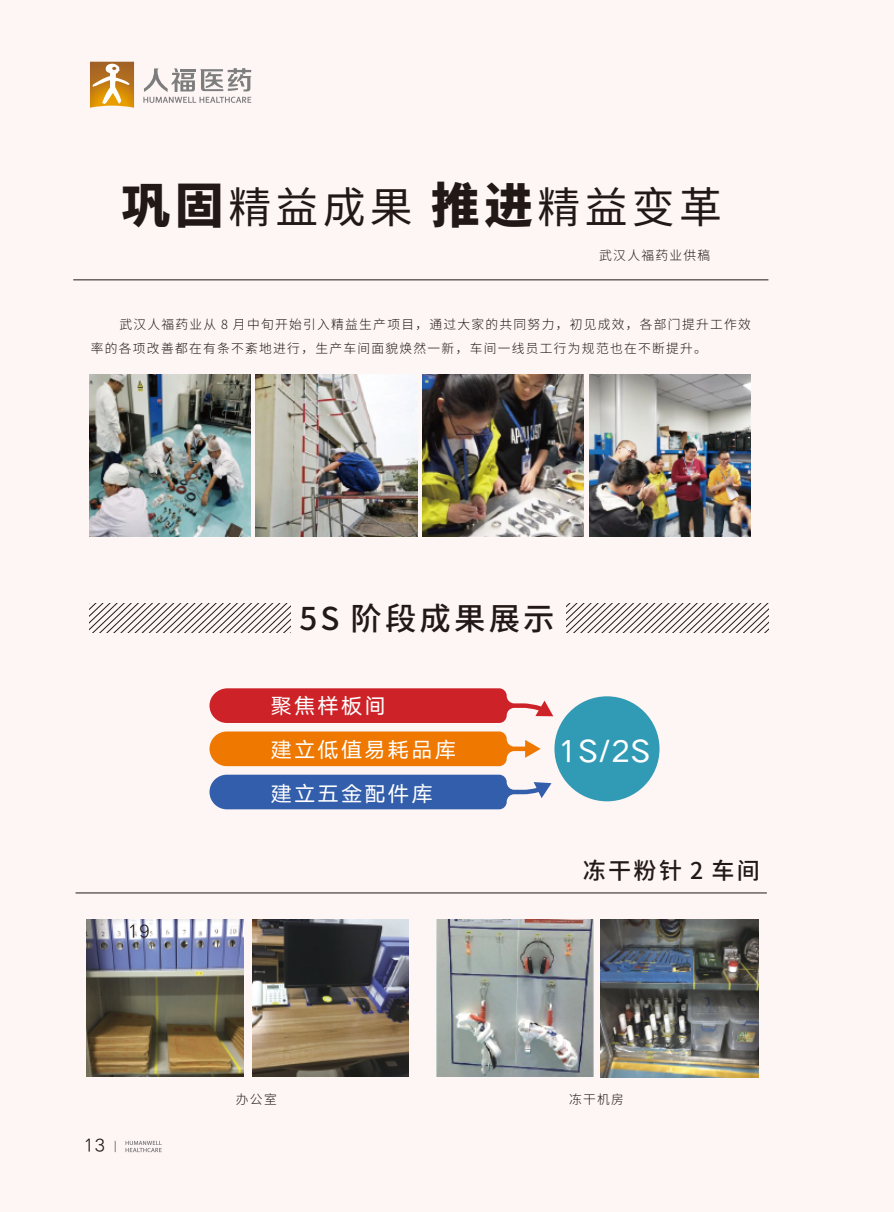
<style>
.page{position:relative;width:894px;height:1212px;background:#fff}
.page>*{position:absolute;margin:0;border:0;box-sizing:border-box;transform-origin:0 0}
.t1{font:42.9px "Source Han Sans CN";letter-spacing:.1em;color:#221815}
.t2{font:500 31.35px "Source Han Sans CN";letter-spacing:.1em;color:#221815}
.t3{font:30.15px "HY Qi Hei EES";letter-spacing:.02em;color:#fff}
.t4{font:500 23.1px "Source Han Sans CN";letter-spacing:.1em;color:#221815}
.t5{font:21.3px/44px "HY Qi Hei EES";letter-spacing:.1em;color:#fff}
.t6{font:18px "HY Qi Hei DES";color:#221815}
.t7{font:300 12.75px/24px "Source Han Sans CN";letter-spacing:.1em;color:#221815}
.s1{font-weight:800;font-size:48.45px}
</style>
<div class="page">
<div style="left:0;top:0;width:883px;height:1212px;background:#fef5f5"></div>
<div style="left:881px;top:0;width:13px;height:1212px;background:#fef5f5"></div>
<svg style="left:209px;top:688px;width:344px;height:35px;background:#d33e42"></svg>
<svg style="left:209px;top:775px;width:342px;height:34px;background:#4a6fb3"></svg>
<svg style="left:209px;top:731px;width:331px;height:35px;background:#ef851a"></svg>
<img style="left:89px;top:375px;width:161px;height:161px">
<img style="left:256px;top:375px;width:161px;height:161px">
<img style="left:422px;top:375px;width:162px;height:161px">
<img style="left:589px;top:375px;width:162px;height:161px">
<hr style="left:73px;top:280px;width:695px;height:1px;background:#221815">
<img style="left:87px;top:920px;width:157px;height:156px">
<img style="left:252px;top:920px;width:157px;height:156px">
<img style="left:437px;top:920px;width:157px;height:156px">
<img style="left:600px;top:920px;width:158px;height:157px">
<div style="left:554px;top:696px;width:105px;height:105px;background:#319ab5;border-radius:50%"></div>
<svg style="left:89px;top:604px;width:201px;height:29px"></svg>
<svg style="left:566px;top:604px;width:202px;height:29px"></svg>
<hr style="left:76px;top:893px;width:691px;height:1px;background:#221815">
<svg style="left:125px;top:1141px;width:37px;height:11px"></svg>
<svg style="left:143px;top:68px;width:108px;height:35px"></svg>
<img style="left:90px;top:62px;width:44px;height:46px">
<svg style="left:93px;top:64px;width:37px;height:40px"></svg>
<h1 class="t1" style="left:122px;top:183px;width:601px"><span class="s1">巩固</span>精益成果<span class="s1">推进</span>精益变革</h1>
<p class="t7" style="left:599px;top:244px;width:112px">武汉人福药业供稿</p>
<p class="t7" style="left:91px;top:313px;width:661px;text-indent:28px">武汉人福药业从 8 月中旬开始引入精益生产项目，通过大家的共同努力，初见成效，各部门提升工作效率的各项改善都在有条不紊地进行，生产车间面貌焕然一新，车间一线员工行为规范也在不断提升。</p>
<h3 class="t6" style="left:128px;top:920px;width:23px">2:</h3>
<h3 class="t6" style="left:84px;top:1135px;width:23px">24</h3>
<h2 class="t2" style="left:299px;top:600px;width:257px">5S 阶段成果展示</h2>
<h3 class="t5" style="left:271px;top:684px;width:187px">鏅磍樭椢䄄<br>婠襫濱過曀鍣閔姈婠襫鲕㳟㱚鬣姈</h3>
<h3 class="t3" style="left:559px;top:734px;width:93px">2T03T</h3>
<h3 class="t4" style="left:583px;top:858px;width:178px">冻干粉针 2 车间</h3>
<p class="t7" style="left:236px;top:1087px;width:42px">办公室</p>
<p class="t7" style="left:569px;top:1087px;width:56px">冻干机房</p>
</div>
